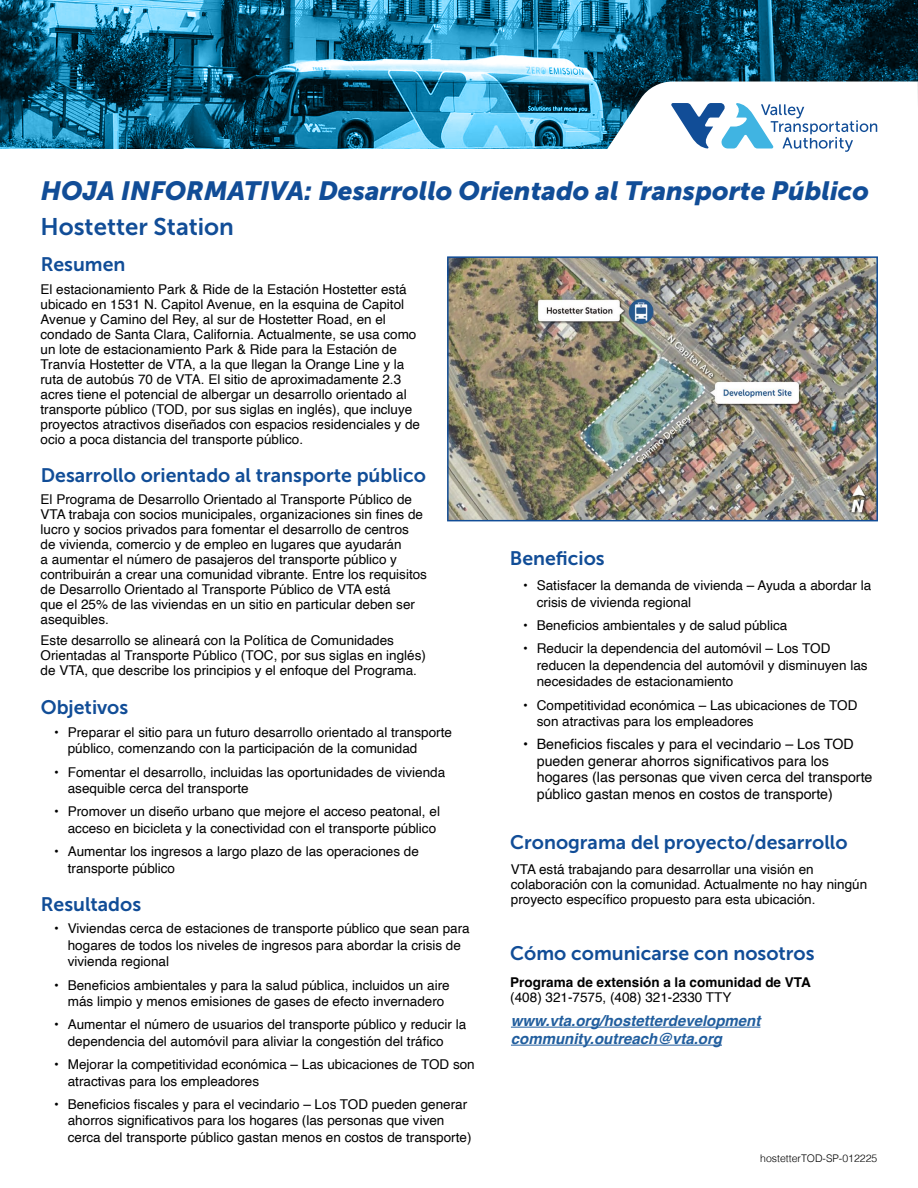
<style>
.page{position:relative;width:918px;height:1188px;background:#fff}
.page>*{position:absolute;margin:0;border:0;box-sizing:border-box;transform-origin:0 0}
.Main_Header{font:italic 26.25px "Museo Sans 900";color:#114d97}
.Subheading{font:24px "Museo Sans 700";color:#114d97}
.Sub-Subheading{font:19.5px "Museo Sans 700";color:#114d97}
.Contact_Info{font:italic 700 15px "Helvetica";color:#215e9e}
.Bullet_Paragraph{font:14.25px/16.5px "Helvetica";color:#000}
.Bullet_Paragraph-2{font:13.5px/15px "Helvetica";color:#000}
.t1{font:700 13.5px "Helvetica";color:#000}
.Paragraph_4{font:300 10.5px "Helvetica";color:#000}
</style>
<div class="page">
<svg style="left:0;top:1px;width:918px;height:148px;background:#206b89"></svg>
<svg style="left:587px;top:82px;width:331px;height:70px"></svg>
<img style="left:450px;top:259px;width:425px;height:259px">
<div style="left:447px;top:256px;width:431px;height:265px;border:2px solid #114d97"></div>
<hr style="left:511px;top:1027px;width:249px;height:1px;background:#215e9e">
<hr style="left:511px;top:1045px;width:211px;height:1px;background:#215e9e">
<h1 class="Main_Header" style="left:41px;top:176px;width:830px">HOJA INFORMATIVA: Desarrollo Orientado al Transporte Público</h1>
<h2 class="Subheading" style="left:40px;top:214px;width:195px">Hostetter Station</h2>
<h3 class="Sub-Subheading" style="left:41px;top:254px;width:86px">Resumen</h3>
<p class="Bullet_Paragraph-2" style="left:40px;top:282px;width:381px">El estacionamiento Park &amp; Ride de la Estación Hostetter está ubicado en 1531 N. Capitol Avenue, en la esquina de Capitol Avenue y Camino del Rey, al sur de Hostetter Road, en el condado de Santa Clara, California. Actualmente, se usa como un lote de estacionamiento Park &amp; Ride para la Estación de Tranvía Hostetter de VTA, a la que llegan la Orange Line y la ruta de autobús 70 de VTA. El sitio de aproximadamente 2.3 acres tiene el potencial de albergar un desarrollo orientado al transporte público (TOD, por sus siglas en inglés), que incluye proyectos atractivos diseñados con espacios residenciales y de ocio a poca distancia del transporte público.</p>
<h3 class="Sub-Subheading" style="left:41px;top:464px;width:387px">Desarrollo orientado al transporte público</h3>
<p class="Bullet_Paragraph-2" style="left:41px;top:492px;width:388px">El Programa de Desarrollo Orientado al Transporte Público de VTA trabaja con socios municipales, organizaciones sin fines de lucro y socios privados para fomentar el desarrollo de centros de vivienda, comercio y de empleo en lugares que ayudarán<br>a aumentar el número de pasajeros del transporte público y contribuirán a crear una comunidad vibrante. Entre los requisitos de Desarrollo Orientado al Transporte Público de VTA está<br>que el 25% de las viviendas en un sitio en particular deben ser asequibles.</p>
<p class="Bullet_Paragraph-2" style="left:41px;top:633px;width:387px">Este desarrollo se alineará con la Política de Comunidades<br>Orientadas al Transporte Público (TOC, por sus siglas en inglés) de VTA, que describe los principios y el enfoque del Programa.</p>
<h3 class="Sub-Subheading" style="left:41px;top:696px;width:89px">Objetivos</h3>
<p class="Bullet_Paragraph-2" style="left:68px;top:724px;width:386px;line-height:16.5px;text-indent:-14px">• Preparar el sitio para un futuro desarrollo orientado al transporte público, comenzando con la participación de la comunidad</p>
<p class="Bullet_Paragraph-2" style="left:68px;top:764px;width:379px;line-height:16.5px;text-indent:-14px">• Fomentar el desarrollo, incluidas las oportunidades de vivienda asequible cerca del transporte</p>
<p class="Bullet_Paragraph-2" style="left:54px;top:804px;width:387px;line-height:16.5px;text-align:right">• Promover un diseño urbano que mejore el acceso peatonal, el acceso en bicicleta y la conectividad con el transporte público</p>
<p class="Bullet_Paragraph-2" style="left:68px;top:844px;width:353px;line-height:16.5px;text-indent:-14px">• Aumentar los ingresos a largo plazo de las operaciones de transporte público</p>
<h3 class="Sub-Subheading" style="left:41px;top:893px;width:102px">Resultados</h3>
<p class="Bullet_Paragraph-2" style="left:68px;top:921px;width:403px;line-height:16.5px;text-indent:-14px">• Viviendas cerca de estaciones de transporte público que sean para hogares de todos los niveles de ingresos para abordar la crisis de vivienda regional</p>
<p class="Bullet_Paragraph-2" style="left:68px;top:977px;width:383px;line-height:16.5px;text-indent:-14px">• Beneficios ambientales y para la salud pública, incluidos un aire más limpio y menos emisiones de gases de efecto invernadero</p>
<p class="Bullet_Paragraph-2" style="left:68px;top:1017px;width:400px;line-height:16.5px;text-indent:-14px">• Aumentar el número de usuarios del transporte público y reducir la dependencia del automóvil para aliviar la congestión del tráfico</p>
<p class="Bullet_Paragraph-2" style="left:68px;top:1057px;width:408px;line-height:16.5px;text-indent:-14px">• Mejorar la competitividad económica – Las ubicaciones de TOD son atractivas para los empleadores</p>
<p class="Bullet_Paragraph-2" style="left:68px;top:1096px;width:405px;line-height:16.5px;text-indent:-14px">• Beneficios fiscales y para el vecindario – Los TOD pueden generar ahorros significativos para los hogares (las personas que viven cerca del transporte público gastan menos en costos de transporte)</p>
<h3 class="Sub-Subheading" style="left:510px;top:547px;width:96px">Beneficios</h3>
<p class="Bullet_Paragraph-2" style="left:537px;top:578px;width:336px;line-height:16.5px;text-indent:-14px">• Satisfacer la demanda de vivienda – Ayuda a abordar la crisis de vivienda regional</p>
<p class="Bullet_Paragraph-2" style="left:523px;top:618px;width:266px">• Beneficios ambientales y de salud pública</p>
<p class="Bullet_Paragraph-2" style="left:537px;top:641px;width:332px;line-height:16.5px;text-indent:-14px">• Reducir la dependencia del automóvil – Los TOD reducen la dependencia del automóvil y disminuyen las necesidades de estacionamiento</p>
<p class="Bullet_Paragraph-2" style="left:537px;top:697px;width:322px;line-height:16.5px;text-indent:-14px">• Competitividad económica – Las ubicaciones de TOD son atractivas para los empleadores</p>
<p class="Bullet_Paragraph" style="left:537px;top:737px;width:337px;text-indent:-14px">• Beneficios fiscales y para el vecindario – Los TOD pueden generar ahorros significativos para los hogares (las personas que viven cerca del transporte público gastan menos en costos de transporte)</p>
<h3 class="Sub-Subheading" style="left:510px;top:831px;width:339px">Cronograma del proyecto/desarrollo</h3>
<p class="Bullet_Paragraph-2" style="left:511px;top:863px;width:358px">VTA está trabajando para desarrollar una visión en colaboración con la comunidad. Actualmente no hay ningún proyecto específico propuesto para esta ubicación.</p>
<h3 class="Sub-Subheading" style="left:510px;top:942px;width:306px">Cómo comunicarse con nosotros</h3>
<p class="t1" style="left:510px;top:974px;width:302px">Programa de extensión a la comunidad de VTA</p>
<p class="Bullet_Paragraph-2" style="left:510px;top:990px;width:223px">(408) 321-7575, (408) 321-2330 TTY</p>
<p class="Contact_Info" style="left:511px;top:1012px;width:251px">www.vta.org/hostetterdevelopment</p>
<p class="Contact_Info" style="left:511px;top:1030px;width:213px">community.outreach@vta.org</p>
<p class="Paragraph_4" style="left:760px;top:1149px;width:119px">hostetterTOD-SP-012225</p>
</div>
